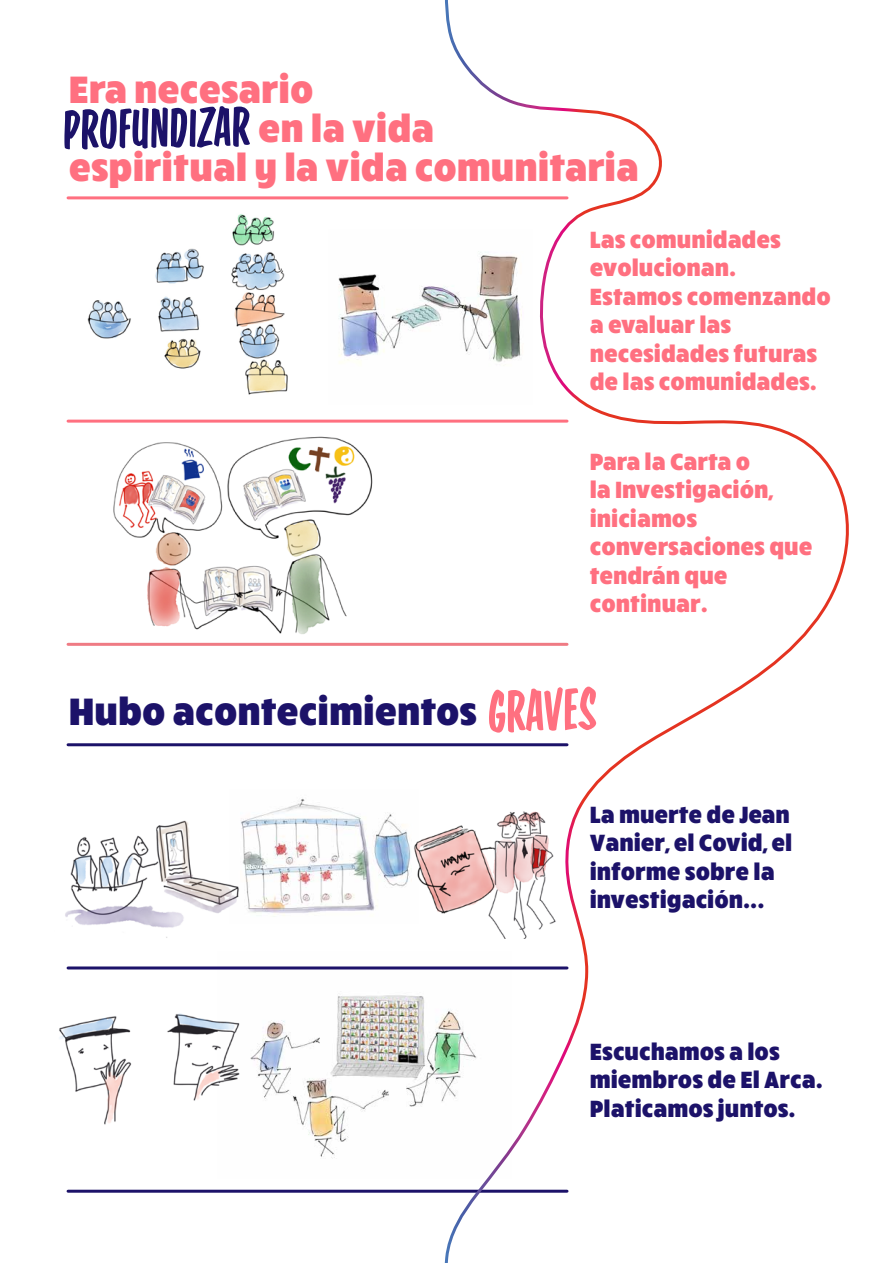
<style>
.page{position:relative;width:893px;height:1263px;background:#fff}
.page>*{position:absolute;margin:0;border:0;box-sizing:border-box;transform-origin:0 0}
.t1{font:58.5px "Filmotype Ace";color:#ff7080}
.t2{font:55.5px "Filmotype Ace";color:#1c1269}
.t3{font:900 39px "Ruck Sack";color:#ff7080}
.t4{font:900 39px "Ruck Sack";color:#1c1269}
.t5{font:900 24px/28.5px "Ruck Sack";color:#ff7080}
.t6{font:900 24px/28.5px "Ruck Sack";color:#1c1269}
</style>
<div class="page">
<img style="left:240px;top:798px;width:171px;height:118px">
<img style="left:218px;top:969px;width:224px;height:190px">
<img style="left:113px;top:436px;width:260px;height:198px">
<img style="left:338px;top:274px;width:104px;height:89px">
<img style="left:66px;top:196px;width:242px;height:199px">
<hr style="left:68px;top:196px;width:499px;height:3px;background:#ff7080">
<hr style="left:68px;top:743px;width:499px;height:3px;background:#1c1269">
<hr style="left:68px;top:420px;width:499px;height:3px;background:#ff7080">
<hr style="left:68px;top:966px;width:499px;height:3px;background:#1c1269">
<hr style="left:68px;top:643px;width:499px;height:3px;background:#ef7b84">
<hr style="left:68px;top:1190px;width:499px;height:3px;background:#1c1269">
<img style="left:65px;top:820px;width:174px;height:118px">
<img style="left:59px;top:1006px;width:181px;height:121px">
<img style="left:414px;top:832px;width:28px;height:82px">
<svg style="left:442px;top:0;width:407px;height:1263px"></svg>
<h3 class="t3" style="left:69px;top:63px;width:246px">Era necesario</h3>
<h3 class="t3" style="left:258px;top:102px;width:177px">en la vida</h3>
<h3 class="t3" style="left:69px;top:141px;width:572px">espiritual y la vida comunitaria</h3>
<h2 class="t2" style="left:61px;top:96px;width:189px;rotate:-1deg">PROFUNDIZAR</h2>
<p class="t5" style="left:590px;top:223px;width:243px">Las comunidades evolucionan.<br>Estamos comenzando a evaluar las necesidades futuras de las comunidades.</p>
<p class="t5" style="left:590px;top:445px;width:224px">Para la Carta o<br>la Investigación, iniciamos conversaciones que tendrán que continuar.</p>
<h3 class="t4" style="left:69px;top:685px;width:410px">Hubo acontecimientos</h3>
<h1 class="t1" style="left:486px;top:677px;width:111px;rotate:-2deg">GRAVES</h1>
<p class="t6" style="left:590px;top:798px;width:204px">La muerte de Jean<br>Vanier, el Covid, el informe sobre la investigación...</p>
<p class="t6" style="left:590px;top:1035px;width:235px">Escuchamos a los miembros de El Arca.<br>Platicamos juntos.</p>
</div>
